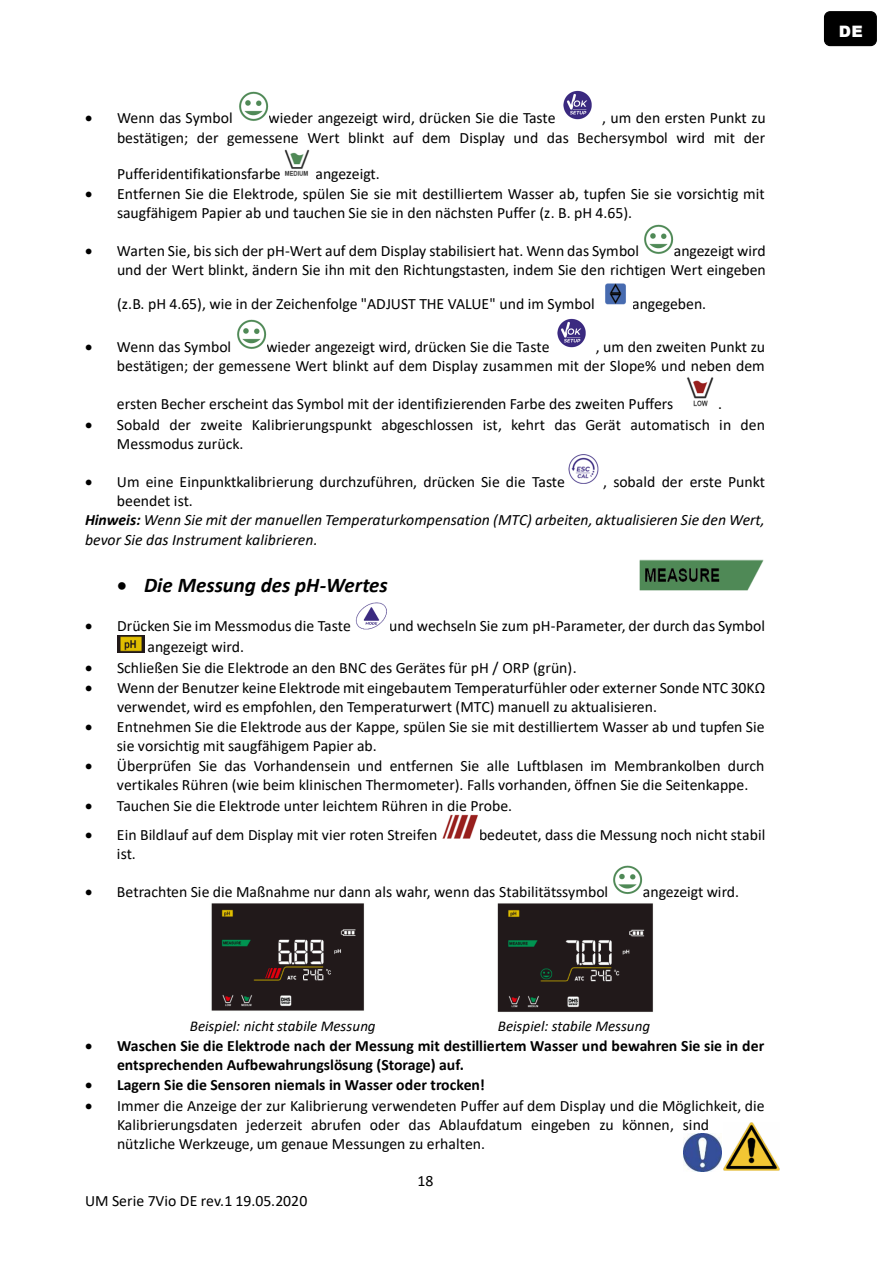
<style>
.page{position:relative;width:893px;height:1263px;background:#fff}
.page>*{position:absolute;margin:0;border:0;box-sizing:border-box;transform-origin:0 0}
.t1{font:italic 700 21px "Calibri";color:#000}
.t2{font:15.75px/19px "Calibri";color:#000}
.t3{font:700 15.75px/19px "Calibri";color:#000}
.t4{font:italic 15.75px/19.4px "Calibri";color:#000}
.t5{font:900 15.75px "Arial";color:#fff}
.t6{font:italic 15px "Calibri";color:#000}
.s1{font-style:normal}
.s2{font-weight:700}
</style>
<div class="page">
<div style="left:824px;top:11px;width:53px;height:35px;background:#000;border:1px solid #000;border-radius:6px"></div>
<img style="left:239px;top:91px;width:30px;height:30px">
<img style="left:563px;top:90px;width:29px;height:30px">
<img style="left:284px;top:149px;width:26px;height:27px">
<img style="left:644px;top:224px;width:29px;height:30px">
<img style="left:605px;top:283px;width:21px;height:22px">
<img style="left:237px;top:319px;width:29px;height:30px">
<img style="left:557px;top:318px;width:29px;height:30px">
<img style="left:686px;top:377px;width:28px;height:30px">
<img style="left:568px;top:454px;width:31px;height:30px">
<img style="left:639px;top:559px;width:125px;height:32px">
<img style="left:355px;top:602px;width:32px;height:28px">
<img style="left:117px;top:635px;width:27px;height:17px">
<img style="left:442px;top:815px;width:36px;height:24px">
<img style="left:613px;top:865px;width:30px;height:29px">
<img style="left:497px;top:903px;width:156px;height:109px">
<img style="left:211px;top:903px;width:153px;height:108px">
<img style="left:683px;top:1133px;width:38px;height:39px">
<img style="left:723px;top:1123px;width:57px;height:48px">
<p class="t2" style="left:117px;top:108px;width:650px;text-align:right">, um den ersten Punkt zu<br>bestätigen; der gemessene Wert blinkt auf dem Display und das Bechersymbol wird mit der</p>
<p class="t2" style="left:117px;top:163px;width:165px">Pufferidentifikationsfarbe</p>
<p class="t2" style="left:316px;top:163px;width:66px">angezeigt.</p>
<p class="t2" style="left:117px;top:184px;width:649px;text-indent:-32px">• Entfernen Sie die Elektrode, spülen Sie sie mit destilliertem Wasser ab, tupfen Sie sie vorsichtig mit saugfähigem Papier ab und tauchen Sie sie in den nächsten Puffer (z. B. pH 4.65).</p>
<p class="t2" style="left:85px;top:241px;width:555px">• Warten Sie, bis sich der pH-Wert auf dem Display stabilisiert hat. Wenn das Symbol</p>
<p class="t2" style="left:85px;top:108px;width:149px">• Wenn das Symbol</p>
<p class="t2" style="left:269px;top:108px;width:289px">wieder angezeigt wird, drücken Sie die Taste</p>
<p class="t2" style="left:117px;top:241px;width:650px;text-align:right">angezeigt wird<br>und der Wert blinkt, ändern Sie ihn mit den Richtungstasten, indem Sie den richtigen Wert eingeben</p>
<p class="t2" style="left:117px;top:294px;width:479px">(z.B. pH 4.65), wie in der Zeichenfolge "ADJUST THE VALUE" und im Symbol</p>
<p class="t2" style="left:632px;top:294px;width:76px">angegeben.</p>
<p class="t2" style="left:85px;top:337px;width:148px">• Wenn das Symbol</p>
<p class="t2" style="left:266px;top:337px;width:285px">wieder angezeigt wird, drücken Sie die Taste</p>
<p class="t2" style="left:117px;top:337px;width:650px;text-align:right">, um den zweiten Punkt zu<br>bestätigen; der gemessene Wert blinkt auf dem Display zusammen mit der Slope% und neben dem</p>
<p class="t2" style="left:117px;top:394px;width:558px">ersten Becher erscheint das Symbol mit der identifizierenden Farbe des zweiten Puffers</p>
<p class="t2" style="left:718px;top:394px;width:5px">.</p>
<p class="t2" style="left:117px;top:414px;width:649px;text-indent:-32px">• Sobald der zweite Kalibrierungspunkt abgeschlossen ist, kehrt das Gerät automatisch in den<br>Messmodus zurück.</p>
<p class="t2" style="left:85px;top:472px;width:481px">• Um eine Einpunktkalibrierung durchzuführen, drücken Sie die Taste</p>
<p class="t2" style="left:603px;top:472px;width:163px">, sobald der erste Punkt</p>
<p class="t4" style="left:85px;top:490px;width:681px;text-indent:32px"><span class="s1">beendet ist.<br></span><span class="s2">Hinweis:</span> Wenn Sie mit der manuellen Temperaturkompensation (MTC) arbeiten, aktualisieren Sie den Wert, bevor Sie das Instrument kalibrieren.</p>
<h1 class="t1" style="left:117px;top:570px;width:272px">• Die Messung des pH-Wertes</h1>
<p class="t2" style="left:85px;top:616px;width:267px">• Drücken Sie im Messmodus die Taste</p>
<p class="t2" style="left:389px;top:616px;width:377px">und wechseln Sie zum pH-Parameter, der durch das Symbol</p>
<p class="t2" style="left:147px;top:637px;width:98px">angezeigt wird.</p>
<p class="t2" style="left:85px;top:657px;width:493px">• Schließen Sie die Elektrode an den BNC des Gerätes für pH / ORP (grün).</p>
<p class="t2" style="left:117px;top:678px;width:650px;text-indent:-32px">• Wenn der Benutzer keine Elektrode mit eingebautem Temperaturfühler oder externer Sonde NTC 30KΩ verwendet, wird es empfohlen, den Temperaturwert (MTC) manuell zu aktualisieren.</p>
<p class="t2" style="left:117px;top:717px;width:649px;text-indent:-32px">• Entnehmen Sie die Elektrode aus der Kappe, spülen Sie sie mit destilliertem Wasser ab und tupfen Sie sie vorsichtig mit saugfähigem Papier ab.</p>
<p class="t2" style="left:117px;top:756px;width:649px;text-indent:-32px">• Überprüfen Sie das Vorhandensein und entfernen Sie alle Luftblasen im Membrankolben durch vertikales Rühren (wie beim klinischen Thermometer). Falls vorhanden, öffnen Sie die Seitenkappe.</p>
<p class="t2" style="left:85px;top:795px;width:429px">• Tauchen Sie die Elektrode unter leichtem Rühren in die Probe.</p>
<p class="t2" style="left:85px;top:825px;width:354px">• Ein Bildlauf auf dem Display mit vier roten Streifen</p>
<p class="t2" style="left:479px;top:825px;width:288px">bedeutet, dass die Messung noch nicht stabil</p>
<p class="t2" style="left:117px;top:844px;width:20px">ist.</p>
<p class="t2" style="left:85px;top:882px;width:525px">• Betrachten Sie die Maßnahme nur dann als wahr, wenn das Stabilitätssymbol</p>
<p class="t2" style="left:643px;top:882px;width:98px">angezeigt wird.</p>
<p class="t6" style="left:190px;top:1016px;width:187px">Beispiel: nicht stabile Messung</p>
<p class="t6" style="left:498px;top:1016px;width:154px">Beispiel: stabile Messung</p>
<p class="t3" style="left:117px;top:1036px;width:649px;text-indent:-32px">• Waschen Sie die Elektrode nach der Messung mit destilliertem Wasser und bewahren Sie sie in der entsprechenden Aufbewahrungslösung (Storage) auf.</p>
<p class="t3" style="left:85px;top:1076px;width:401px">• Lagern Sie die Sensoren niemals in Wasser oder trocken!</p>
<p class="t2" style="left:117px;top:1096px;width:649px;text-indent:-32px">• Immer die Anzeige der zur Kalibrierung verwendeten Puffer auf dem Display und die Möglichkeit, die<br>Kalibrierungsdaten jederzeit abrufen oder das Ablaufdatum eingeben zu können, sind nützliche Werkzeuge, um genaue Messungen zu erhalten.</p>
<p class="t2" style="left:85px;top:1191px;width:224px">UM Serie 7Vio DE rev.1 19.05.2020</p>
<p class="t2" style="left:418px;top:1171px;width:17px">18</p>
<p class="t5" style="left:839px;top:20px;width:25px">DE</p>
</div>
